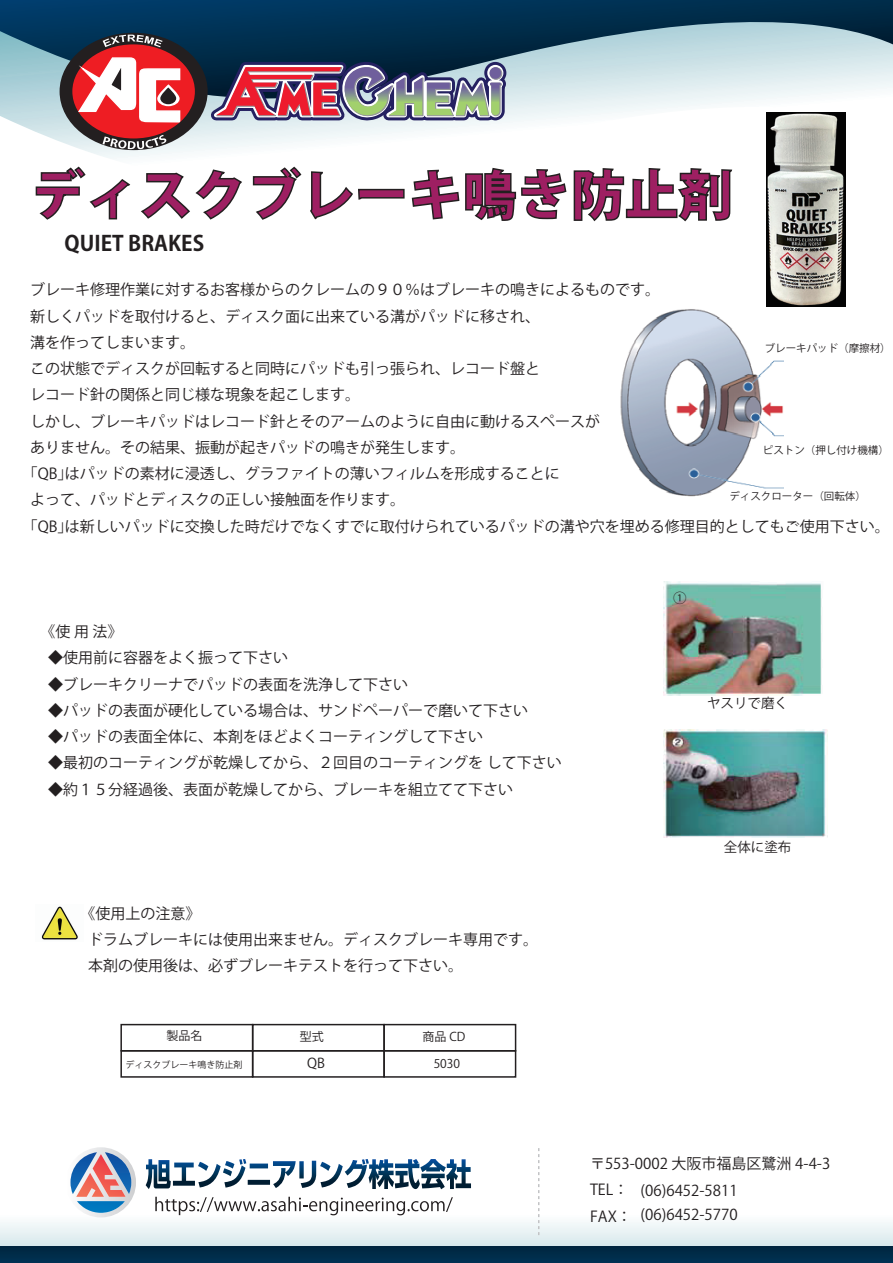
<style>
.page{position:relative;width:893px;height:1263px;background:#fff}
.page>*{position:absolute;margin:0;border:0;box-sizing:border-box;transform-origin:0 0}
.t1{font:800 54px "Koz Go Pro";color:#9e1f62}
.t2{font:700 21px "Koz Go Pro";color:#231f20}
.t3{font:15px/26.2px "Koz Go Pro";color:#231f20}
.t4{font:13.5px "Koz Go Pro";color:#231f20}
.t5{font:13.5px "Koz Go Pr 6 N";color:#231f20}
.t6{font:12px "Koz Go Pro";color:#231f20}
.t7{font:10.5px "Koz Go Pro";color:#231f20}
.t8{font:9px "Koz Go Pro";color:#231f20}
</style>
<div class="page">
<svg style="left:0;top:0;width:893px;height:149px;background:#698a9d"></svg>
<div style="left:60px;top:33px;width:148px;height:117px;background:#231f20;border-radius:50%"></div>
<div style="left:72px;top:44px;width:123px;height:94px;background:#ee1d23;border-radius:50%"></div>
<svg style="left:103px;top:35px;width:60px;height:12px"></svg>
<svg style="left:74px;top:56px;width:438px;height:93px"></svg>
<svg style="left:0;top:1208px;width:893px;height:38px"></svg>
<div style="left:0;top:1246px;width:893px;height:17px;background:#002c49"></div>
<svg style="left:538px;top:1148px;width:1px;height:90px"></svg>
<svg style="left:66px;top:1147px;width:70px;height:70px"></svg>
<svg style="left:146px;top:1159px;width:325px;height:30px"></svg>
<svg style="left:155px;top:1197px;width:298px;height:18px"></svg>
<svg style="left:35px;top:166px;width:96px;height:54px"></svg>
<svg style="left:141px;top:169px;width:101px;height:51px"></svg>
<svg style="left:252px;top:166px;width:50px;height:54px"></svg>
<svg style="left:310px;top:171px;width:95px;height:49px"></svg>
<svg style="left:411px;top:167px;width:156px;height:54px"></svg>
<svg style="left:573px;top:81px;width:160px;height:141px"></svg>
<div style="left:120px;top:1024px;width:133px;height:27px;border:2px solid #231f20"></div>
<div style="left:383px;top:1050px;width:133px;height:28px;border:2px solid #231f20"></div>
<div style="left:383px;top:1024px;width:133px;height:27px;border:2px solid #231f20"></div>
<div style="left:252px;top:1050px;width:133px;height:28px;border:2px solid #231f20"></div>
<div style="left:252px;top:1024px;width:133px;height:27px;border:2px solid #231f20"></div>
<div style="left:120px;top:1050px;width:133px;height:28px;border:2px solid #231f20"></div>
<img style="left:41px;top:906px;width:37px;height:34px">
<img style="left:620px;top:306px;width:163px;height:191px">
<img style="left:766px;top:112px;width:79px;height:194px">
<img style="left:663px;top:581px;width:159px;height:115px">
<img style="left:663px;top:729px;width:165px;height:108px">
<h1 class="t1" style="left:31px;top:160px;width:703px">ディスクブレーキ鳴き防止剤</h1>
<h2 class="t2" style="left:65px;top:230px;width:167px">QUIET BRAKES 　</h2>
<p class="t3" style="left:30px;top:277px;width:861px">ブレーキ修理作業に対するお客様からのクレームの９０％はブレーキの鳴きによるものです。<br>新しくパッドを取付けると、ディスク面に出来ている溝がパッドに移され、<br>溝を作ってしまいます。<br>この状態でディスクが回転すると同時にパッドも引っ張られ、レコード盤と<br>レコード針の関係と同じ様な現象を起こします。<br>しかし、ブレーキパッドはレコード針とそのアームのように自由に動けるスペースが<br>ありません。その結果、振動が起きパッドの鳴きが発生します。<br>｢QB｣はパッドの素材に浸透し、グラファイトの薄いフィルムを形成することに<br>よって、パッドとディスクの正しい接触面を作ります。<br>｢QB｣は新しいパッドに交換した時だけでなくすでに取付けられているパッドの溝や穴を埋める修理目的としてもご使用下さい。</p>
<p class="t7" style="left:765px;top:342px;width:128px">ブレーキパッド（摩擦材）</p>
<p class="t7" style="left:763px;top:444px;width:127px">ピストン（押し付け機構）</p>
<p class="t7" style="left:729px;top:489px;width:138px">ディスクローター（回転体）</p>
<p class="t3" style="left:41px;top:619px;width:83px">《使 用 法》</p>
<p class="t3" style="left:48px;top:645px;width:241px">◆使用前に容器をよく振って下さい</p>
<p class="t3" style="left:48px;top:671px;width:362px">◆ブレーキクリーナでパッドの表面を洗浄して下さい</p>
<p class="t3" style="left:48px;top:698px;width:482px">◆パッドの表面が硬化している場合は、サンドペーパーで磨いて下さい</p>
<p class="t3" style="left:48px;top:724px;width:437px">◆パッドの表面全体に、本剤をほどよくコーティングして下さい</p>
<p class="t3" style="left:48px;top:750px;width:515px">◆最初のコーティングが乾燥してから、２回目のコーティングを して下さい</p>
<p class="t3" style="left:48px;top:776px;width:467px">◆約１５分経過後、表面が乾燥してから、ブレーキを組立てて下さい</p>
<p class="t3" style="left:88px;top:900px;width:452px;text-indent:-8px">《使用上の注意》<br>ドラムブレーキには使用出来ません。ディスクブレーキ専用です。本剤の使用後は、必ずブレーキテストを行って下さい。</p>
<p class="t6" style="left:166px;top:1028px;width:37px">製品名</p>
<p class="t8" style="left:126px;top:1059px;width:118px">ディスクブレーキ鳴き防止剤</p>
<p class="t6" style="left:300px;top:1029px;width:25px">型式</p>
<p class="t6" style="left:422px;top:1029px;width:44px">商品 CD</p>
<p class="t6" style="left:434px;top:1056px;width:28px">5030</p>
<p class="t4" style="left:307px;top:1054px;width:19px">QB</p>
<p class="t5" style="left:673px;top:590px;width:15px">①</p>
<p class="t4" style="left:707px;top:694px;width:82px">ヤスリで磨く</p>
<p class="t4" style="left:724px;top:838px;width:69px">全体に塗布</p>
<p class="t3" style="left:590px;top:1151px;width:242px">〒553-0002 大阪市福島区鷺洲 4-4-3<br>TEL：<br>FAX：</p>
<p class="t3" style="left:641px;top:1178px;width:99px;line-height:24.6px">(06)6452-5811 (06)6452-5770</p>
</div>
